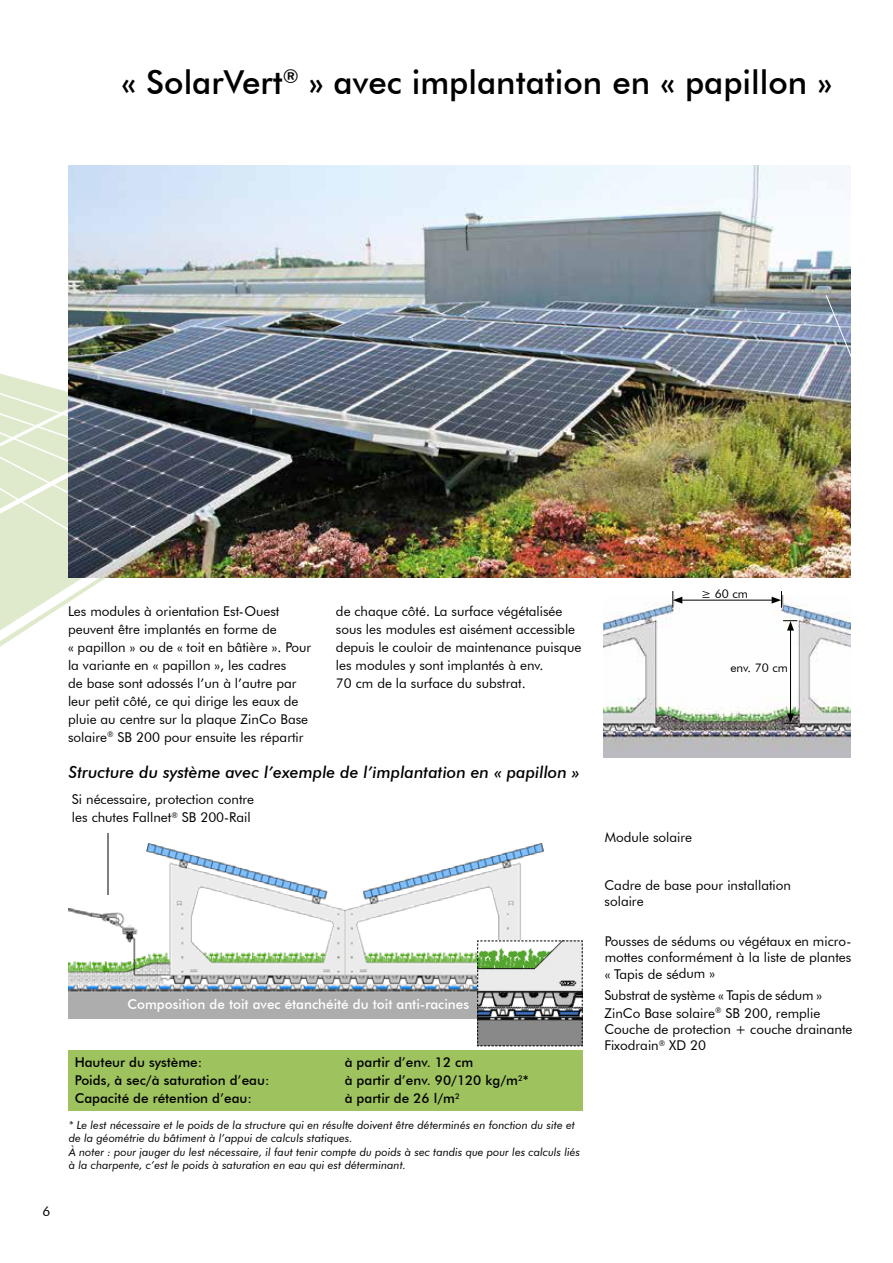
<style>
.page{position:relative;width:893px;height:1263px;background:#fff}
.page>*{position:absolute;margin:0;border:0;box-sizing:border-box;transform-origin:0 0}
.t1{font:500 33px "Futura BT";color:#000}
.t2{font:italic 500 16.5px "Futura BT";color:#000}
.t3{font:13.5px/18px "Futura BT";color:#000}
.t4{font:500 13.5px "Futura BT";color:#000}
.t5{font:500 13.5px "Futura BT";color:#fff}
.t6{font:12px "Futura BT";color:#000}
.t7{font:italic 11.25px/13.5px "Futura BT";color:#000}
</style>
<div class="page">
<svg style="left:0;top:556px;width:302px;height:91px"></svg>
<svg style="left:0;top:379px;width:69px;height:177px;background:#e2ecd2"></svg>
<img style="left:69px;top:166px;width:782px;height:411px">
<img style="left:68px;top:844px;width:476px;height:174px">
<img style="left:604px;top:596px;width:247px;height:162px">
<hr style="left:790px;top:628px;width:1px;height:88px;background:#000">
<svg style="left:783px;top:620px;width:14px;height:10px"></svg>
<svg style="left:783px;top:713px;width:15px;height:11px"></svg>
<div style="left:771px;top:660px;width:7px;height:15px;background:#fff"></div>
<hr style="left:680px;top:600px;width:94px;height:1px;background:#000">
<svg style="left:772px;top:591px;width:10px;height:17px"></svg>
<svg style="left:672px;top:591px;width:10px;height:17px"></svg>
<svg style="left:825px;top:294px;width:26px;height:104px;background:#8692a7"></svg>
<svg style="left:477px;top:940px;width:106px;height:106px;background:#a1a8a0"></svg>
<div style="left:68px;top:1051px;width:515px;height:60px;background:#9dc25e"></div>
<hr style="left:108px;top:833px;width:1px;height:62px;background:#000">
<h1 class="t1" style="left:121px;top:62px;width:713px">« SolarVert<sup>®</sup> » avec implantation en « papillon »</h1>
<p class="t3" style="left:68px;top:602px;width:245px">Les modules à orientation Est-Ouest peuvent être implantés en forme de<br>« papillon » ou de « toit en bâtière ». Pour la variante en « papillon », les cadres<br>de base sont adossés l’un à l’autre par leur petit côté, ce qui dirige les eaux de pluie au centre sur la plaque ZinCo Base solaire<sup>®</sup> SB 200 pour ensuite les répartir</p>
<p class="t3" style="left:336px;top:602px;width:247px">de chaque côté. La surface végétalisée sous les modules est aisément accessible depuis le couloir de maintenance puisque les modules y sont implantés à env.<br>70 cm de la surface du substrat.</p>
<p class="t2" style="left:69px;top:762px;width:512px">Structure du système avec l’exemple de l’implantation en « papillon »</p>
<p class="t3" style="left:72px;top:790px;width:184px">Si nécessaire, protection contre les chutes Fallnet<sup>®</sup> SB 200-Rail</p>
<p class="t3" style="left:43px;top:1202px;width:9px">6</p>
<p class="t5" style="left:127px;top:996px;width:343px">Composition de toit avec étanchéité du toit anti-racines</p>
<p class="t4" style="left:75px;top:1054px;width:129px">Hauteur du système:</p>
<p class="t4" style="left:345px;top:1054px;width:130px">à partir d’env. 12 cm</p>
<p class="t4" style="left:75px;top:1072px;width:196px">Poids, à sec/à saturation d’eau:</p>
<p class="t4" style="left:345px;top:1072px;width:185px">à partir d’env. 90/120 kg/m<sup>2</sup>*</p>
<p class="t4" style="left:75px;top:1090px;width:179px">Capacité de rétention d’eau:</p>
<p class="t4" style="left:345px;top:1090px;width:117px">à partir de 26 l/m<sup>2</sup></p>
<p class="t7" style="left:69px;top:1118px;width:513px">* Le lest nécessaire et le poids de la structure qui en résulte doivent être déterminés en fonction du site et de la géométrie du bâtiment à l’appui de calculs statiques.<br>À noter : pour jauger du lest nécessaire, il faut tenir compte du poids à sec tandis que pour les calculs liés à la charpente, c’est le poids à saturation en eau qui est déterminant.</p>
<p class="t6" style="left:701px;top:586px;width:48px">≥ 60 cm</p>
<p class="t6" style="left:730px;top:660px;width:59px">env. 70 cm</p>
<p class="t3" style="left:605px;top:828px;width:89px">Module solaire</p>
<p class="t3" style="left:604px;top:877px;width:188px;line-height:16.4px">Cadre de base pour installation solaire</p>
<p class="t3" style="left:605px;top:933px;width:248px;line-height:16.2px;text-align:justify">Pousses de sédums ou végétaux en micro&shy;mottes conformément à la liste de plantes « Tapis de sédum »</p>
<p class="t3" style="left:604px;top:986px;width:219px">Substrat de système « Tapis de sédum »</p>
<p class="t3" style="left:604px;top:1005px;width:250px;line-height:16.2px">ZinCo Base solaire<sup>®</sup> SB 200, remplie<br>Couche de protection + couche drainante<br>Fixodrain<sup>®</sup> XD 20</p>
</div>
